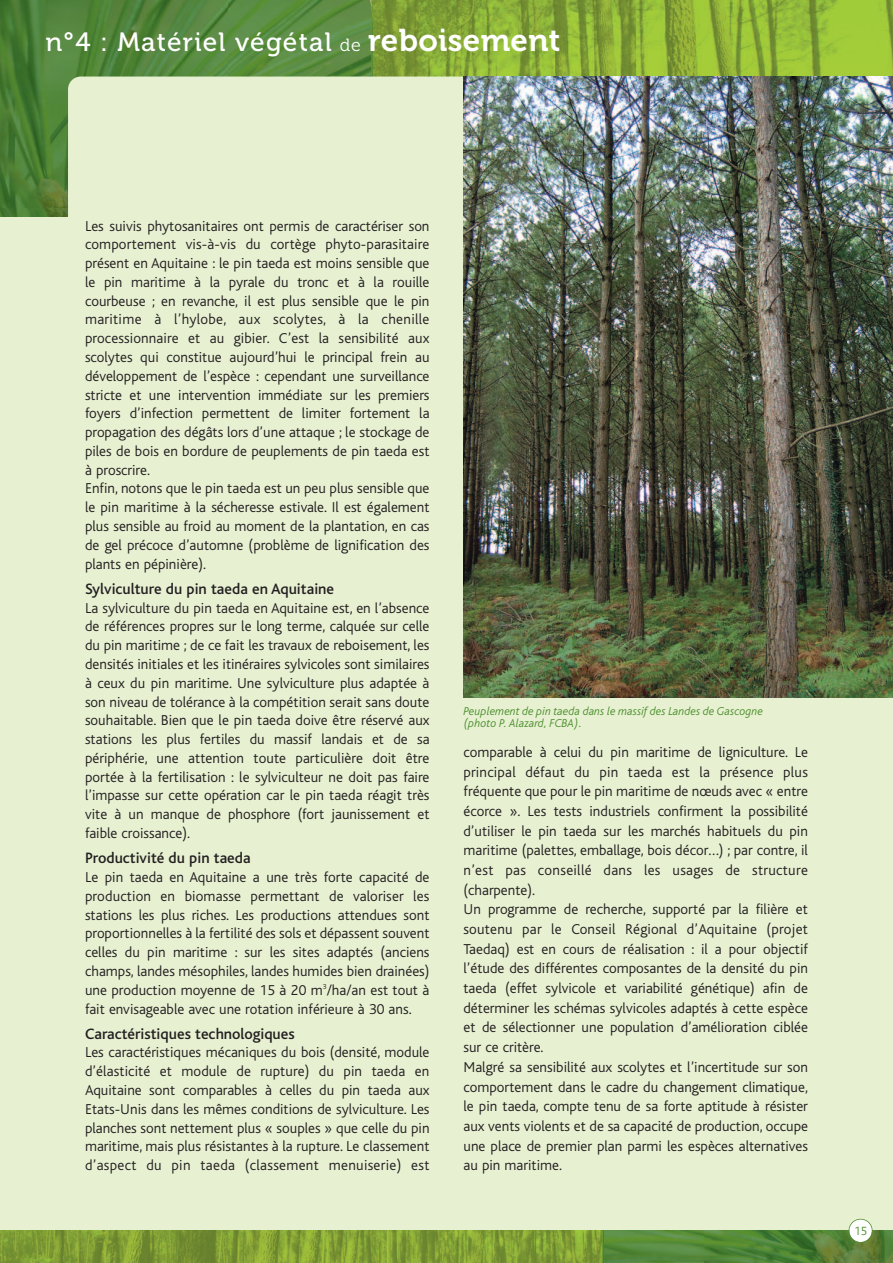
<style>
.page{position:relative;width:893px;height:1263px;background:#fff}
.page>*{position:absolute;margin:0;border:0;box-sizing:border-box;transform-origin:0 0}
.t1{font:26.4px "Museo 500";letter-spacing:.045em;color:#fff}
.t2{font:500 15.75px "Bliss";color:#231f20}
.t3{font:300 15px/18.8px "Bliss";color:#231f20;text-align:justify}
.t4{font:300 12.45px "Bliss";color:#509030}
.t5{font:italic 300 12px/12px "Bliss";color:#509030}
.s1{font-family:"Museo 300";font-size:17.85px}
.s2{font-family:"Museo 700";font-size:31.35px}
</style>
<div class="page">
<img style="left:0;top:0;width:893px;height:217px">
<svg style="left:369px;top:0;width:2px;height:7px"></svg>
<img style="left:371px;top:7px;width:2px;height:70px">
<div style="left:68px;top:77px;width:395px;height:140px;background:#e7f1d2"></div>
<div style="left:0;top:217px;width:893px;height:1046px;background:#e7f1d2"></div>
<img style="left:0;top:1231px;width:891px;height:32px">
<svg style="left:891px;top:1231px;width:2px;height:32px"></svg>
<div style="left:849px;top:1219px;width:23px;height:23px;background:#fff;border-radius:50%"></div>
<div style="left:848px;top:1219px;width:25px;height:24px;border:2px solid #509030;border-radius:50%"></div>
<img style="left:463px;top:77px;width:430px;height:620px">
<h1 class="t1" style="left:46px;top:33px;width:516px">n°4 : Matériel végétal <span class="s1">de</span> <span class="s2">reboisement</span></h1>
<p class="t3" style="left:85px;top:218px;width:346px;text-align:left">Les suivis phytosanitaires ont permis de caractériser son comportement vis-à-vis du cortège phyto-parasitaire présent en Aquitaine : le pin taeda est moins sensible que le pin maritime à la pyrale du tronc et à la rouille courbeuse ; en revanche, il est plus sensible que le pin maritime à l’hylobe, aux scolytes, à la chenille processionnaire et au gibier. C’est la sensibilité aux scolytes qui constitue aujourd’hui le principal frein au développement de l’espèce : cependant une surveillance stricte et une intervention immédiate sur les premiers foyers d’infection permettent de limiter fortement la propagation des dégâts lors d’une attaque ; le stockage de piles de bois en bordure de peuplements de pin taeda est à proscrire.<br>Enfin, notons que le pin taeda est un peu plus sensible que le pin maritime à la sécheresse estivale. Il est également plus sensible au froid au moment de la plantation, en cas de gel précoce d’automne (problème de lignification des plants en pépinière).</p>
<p class="t2" style="left:85px;top:583px;width:251px">Sylviculture du pin taeda en Aquitaine</p>
<p class="t3" style="left:85px;top:600px;width:346px">La sylviculture du pin taeda en Aquitaine est, en l’absence de références propres sur le long terme, calquée sur celle du pin maritime ; de ce fait les travaux de reboisement, les densités initiales et les itinéraires sylvicoles sont similaires à ceux du pin maritime. Une sylviculture plus adaptée à son niveau de tolérance à la compétition serait sans doute souhaitable. Bien que le pin taeda doive être réservé aux stations les plus fertiles du massif landais et de sa périphérie, une attention toute particulière doit être portée à la fertilisation : le sylviculteur ne doit pas faire l’impasse sur cette opération car le pin taeda réagit très vite à un manque de phosphore (fort jaunissement et faible croissance).</p>
<p class="t2" style="left:85px;top:853px;width:167px">Productivité du pin taeda</p>
<p class="t3" style="left:85px;top:869px;width:346px">Le pin taeda en Aquitaine a une très forte capacité de production en biomasse permettant de valoriser les stations les plus riches. Les productions attendues sont proportionnelles à la fertilité des sols et dépassent souvent celles du pin maritime : sur les sites adaptés (anciens champs, landes mésophiles, landes humides bien drainées) une production moyenne de 15 à 20 m<sup>3</sup>/ha/an est tout à fait envisageable avec une rotation inférieure à 30 ans.</p>
<p class="t2" style="left:85px;top:1028px;width:211px">Caractéristiques technologiques</p>
<p class="t3" style="left:85px;top:1045px;width:346px">Les caractéristiques mécaniques du bois (densité, module d’élasticité et module de rupture) du pin taeda en Aquitaine sont comparables à celles du pin taeda aux Etats-Unis dans les mêmes conditions de sylviculture. Les planches sont nettement plus « souples » que celle du pin maritime, mais plus résistantes à la rupture. Le classement d’aspect du pin taeda (classement menuiserie) est</p>
<p class="t5" style="left:463px;top:706px;width:301px">Peuplement de pin taeda dans le massif des Landes de Gascogne (photo P. Alazard, FCBA).</p>
<p class="t3" style="left:463px;top:744px;width:346px;line-height:19.6px;text-align:left">comparable à celui du pin maritime de ligniculture. Le principal défaut du pin taeda est la présence plus fréquente que pour le pin maritime de nœuds avec « entre écorce ». Les tests industriels confirment la possibilité d’utiliser le pin taeda sur les marchés habituels du pin maritime (palettes, emballage, bois décor…) ; par contre, il n’est pas conseillé dans les usages de structure (charpente).<br>Un programme de recherche, supporté par la filière et soutenu par le Conseil Régional d’Aquitaine (projet Taedaq) est en cours de réalisation : il a pour objectif l’étude des différentes composantes de la densité du pin taeda (effet sylvicole et variabilité génétique) afin de déterminer les schémas sylvicoles adaptés à cette espèce et de sélectionner une population d’amélioration ciblée sur ce critère.<br>Malgré sa sensibilité aux scolytes et l’incertitude sur son comportement dans le cadre du changement climatique, le pin taeda, compte tenu de sa forte aptitude à résister aux vents violents et de sa capacité de production, occupe une place de premier plan parmi les espèces alternatives au pin maritime.</p>
<p class="t4" style="left:854px;top:1227px;width:14px">15</p>
</div>
